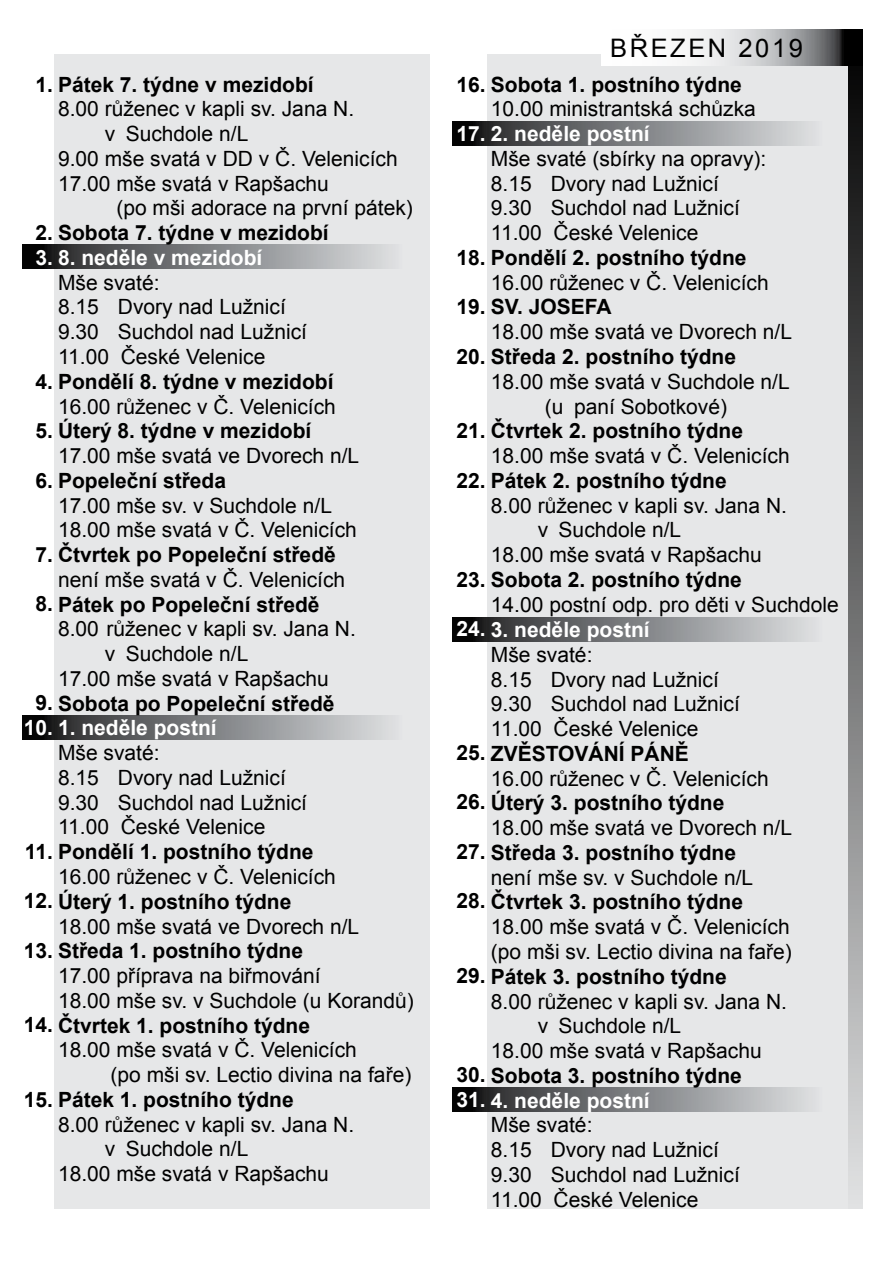
<style>
.page{position:relative;width:893px;height:1263px;background:#fff}
.page>*{position:absolute;margin:0;border:0;box-sizing:border-box;transform-origin:0 0}
.t1{font:25.5px "Arial";letter-spacing:.1em;color:#000}
.t2{font:21px/24.8px "Arial";color:#000}
.t3{font:700 21px "Arial";color:#000}
.t4{font:700 21px "Arial";color:#fff}
.s1{font-weight:700;color:#fff}
</style>
<div class="page">
<div style="left:487px;top:54px;width:375px;height:1155px;background:#e6e7e8"></div>
<svg style="left:453px;top:617px;width:356px;height:24px;background:#797a7c"></svg>
<svg style="left:453px;top:1088px;width:356px;height:24px;background:#797a7c"></svg>
<svg style="left:453px;top:121px;width:356px;height:24px;background:#797a7c"></svg>
<div style="left:54px;top:54px;width:375px;height:1155px;background:#e6e7e8"></div>
<svg style="left:23px;top:715px;width:366px;height:24px;background:#797a7c"></svg>
<svg style="left:23px;top:245px;width:366px;height:24px;background:#797a7c"></svg>
<svg style="left:848px;top:66px;width:14px;height:1115px;background:#717172"></svg>
<svg style="left:602px;top:30px;width:260px;height:36px"></svg>
<p class="t3" style="left:35px;top:70px;width:280px">1. Pátek 7. týdne v mezidobí</p>
<p class="t2" style="left:58px;top:97px;width:298px">8.00 růženec v kapli sv. Jana N.</p>
<p class="t2" style="left:105px;top:122px;width:145px">v Suchdole n/L</p>
<p class="t2" style="left:58px;top:146px;width:341px">9.00 mše svatá v DD v Č. Velenicích</p>
<p class="t2" style="left:58px;top:171px;width:272px">17.00 mše svatá v Rapšachu</p>
<p class="t2" style="left:116px;top:196px;width:298px">(po mši adorace na první pátek)</p>
<p class="t3" style="left:35px;top:219px;width:295px">2. Sobota 7. týdne v mezidobí</p>
<p class="t4" style="left:35px;top:244px;width:228px">3. 8. neděle v mezidobí</p>
<p class="t2" style="left:58px;top:270px;width:250px">Mše svaté:<br>8.15 Dvory nad Lužnicí<br>9.30 Suchdol nad Lužnicí<br>11.00 České Velenice</p>
<p class="t3" style="left:35px;top:367px;width:300px">4. Pondělí 8. týdne v mezidobí</p>
<p class="t2" style="left:58px;top:394px;width:279px">16.00 růženec v Č. Velenicích</p>
<p class="t3" style="left:35px;top:417px;width:277px">5. Úterý 8. týdne v mezidobí</p>
<p class="t2" style="left:58px;top:443px;width:303px">17.00 mše svatá ve Dvorech n/L</p>
<p class="t3" style="left:35px;top:466px;width:192px">6. Popeleční středa</p>
<p class="t2" style="left:58px;top:493px;width:300px">17.00 mše sv. v Suchdole n/L<br>18.00 mše svatá v Č. Velenicích</p>
<p class="t3" style="left:35px;top:541px;width:302px">7. Čtvrtek po Popeleční středě</p>
<p class="t2" style="left:58px;top:567px;width:289px">není mše svatá v Č. Velenicích</p>
<p class="t3" style="left:35px;top:590px;width:286px">8. Pátek po Popeleční středě</p>
<p class="t2" style="left:58px;top:617px;width:299px">8.00 růženec v kapli sv. Jana N.</p>
<p class="t2" style="left:105px;top:642px;width:145px">v Suchdole n/L</p>
<p class="t2" style="left:58px;top:666px;width:272px">17.00 mše svatá v Rapšachu</p>
<p class="t3" style="left:35px;top:689px;width:301px">9. Sobota po Popeleční středě</p>
<p class="t4" style="left:24px;top:714px;width:195px">10. 1. neděle postní</p>
<p class="t2" style="left:58px;top:741px;width:250px">Mše svaté:<br>8.15 Dvory nad Lužnicí<br>9.30 Suchdol nad Lužnicí<br>11.00 České Velenice</p>
<p class="t3" style="left:25px;top:838px;width:290px">11. Pondělí 1. postního týdne</p>
<p class="t2" style="left:58px;top:864px;width:279px">16.00 růženec v Č. Velenicích</p>
<p class="t3" style="left:24px;top:887px;width:269px">12. Úterý 1. postního týdne</p>
<p class="t2" style="left:24px;top:914px;width:337px"><span class="s1">13.</span> 18.00 mše svatá ve Dvorech n/L</p>
<p class="t3" style="left:24px;top:937px;width:281px">13. Středa 1. postního týdne</p>
<p class="t2" style="left:58px;top:963px;width:357px">17.00 příprava na biřmování<br>18.00 mše sv. v Suchdole (u Korandů)</p>
<p class="t3" style="left:24px;top:1011px;width:288px">14. Čtvrtek 1. postního týdne</p>
<p class="t2" style="left:111px;top:1038px;width:302px;text-indent:-53px">18.00 mše svatá v Č. Velenicích<br>(po mši sv. Lectio divina na faře)</p>
<p class="t3" style="left:24px;top:1085px;width:272px">15. Pátek 1. postního týdne</p>
<p class="t2" style="left:58px;top:1112px;width:298px">8.00 růženec v kapli sv. Jana N.</p>
<p class="t2" style="left:105px;top:1137px;width:145px">v Suchdole n/L</p>
<p class="t2" style="left:58px;top:1161px;width:272px">18.00 mše svatá v Rapšachu</p>
<p class="t1" style="left:610px;top:31px;width:194px">BŘEZEN 2019</p>
<p class="t3" style="left:457px;top:70px;width:287px">16. Sobota 1. postního týdne</p>
<p class="t2" style="left:491px;top:97px;width:266px">10.00 ministrantská schůzka</p>
<p class="t4" style="left:457px;top:120px;width:195px">17. 2. neděle postní</p>
<p class="t2" style="left:491px;top:146px;width:277px">Mše svaté (sbírky na opravy):<br>8.15 Dvory nad Lužnicí<br>9.30 Suchdol nad Lužnicí<br>11.00 České Velenice</p>
<p class="t3" style="left:457px;top:244px;width:291px">18. Pondělí 2. postního týdne</p>
<p class="t2" style="left:491px;top:270px;width:279px">16.00 růženec v Č. Velenicích</p>
<p class="t3" style="left:457px;top:293px;width:99px">19. sv. Jose</p>
<p class="t3" style="left:585px;top:293px;width:25px">fa</p>
<p class="t2" style="left:491px;top:320px;width:303px">18.00 mše svatá ve Dvorech n/L</p>
<p class="t3" style="left:457px;top:343px;width:281px">20. Středa 2. postního týdne</p>
<p class="t2" style="left:491px;top:369px;width:300px;text-align:center">18.00 mše svatá v Suchdole n/L (u paní Sobotkové)</p>
<p class="t3" style="left:457px;top:417px;width:288px">21. Čtvrtek 2. postního týdne</p>
<p class="t2" style="left:491px;top:443px;width:300px">18.00 mše svatá v Č. Velenicích</p>
<p class="t3" style="left:457px;top:466px;width:272px">22. Pátek 2. postního týdne</p>
<p class="t2" style="left:491px;top:493px;width:298px">8.00 růženec v kapli sv. Jana N.</p>
<p class="t2" style="left:538px;top:518px;width:145px">v Suchdole n/L</p>
<p class="t2" style="left:491px;top:542px;width:272px">18.00 mše svatá v Rapšachu</p>
<p class="t3" style="left:457px;top:565px;width:287px">23. Sobota 2. postního týdne</p>
<p class="t2" style="left:491px;top:593px;width:349px">14.00 postní odp. pro děti v Suchdole</p>
<p class="t4" style="left:457px;top:616px;width:195px">24. 3. neděle postní</p>
<p class="t2" style="left:491px;top:642px;width:250px">Mše svaté:<br>8.15 Dvory nad Lužnicí<br>9.30 Suchdol nad Lužnicí<br>11.00 České Velenice</p>
<p class="t3" style="left:457px;top:739px;width:91px">25. Zvěstov</p>
<p class="t3" style="left:589px;top:739px;width:102px">ání Páně</p>
<p class="t2" style="left:491px;top:766px;width:279px">16.00 růženec v Č. Velenicích</p>
<p class="t3" style="left:457px;top:789px;width:269px">26. Úterý 3. postního týdne</p>
<p class="t2" style="left:491px;top:816px;width:303px">18.00 mše svatá ve Dvorech n/L</p>
<p class="t3" style="left:457px;top:838px;width:281px">27. Středa 3. postního týdne</p>
<p class="t2" style="left:491px;top:865px;width:264px">není mše sv. v Suchdole n/L</p>
<p class="t3" style="left:457px;top:888px;width:288px">28. Čtvrtek 3. postního týdne</p>
<p class="t2" style="left:491px;top:915px;width:302px">18.00 mše svatá v Č. Velenicích (po mši sv. Lectio divina na faře)</p>
<p class="t3" style="left:457px;top:962px;width:272px">29. Pátek 3. postního týdne</p>
<p class="t2" style="left:491px;top:989px;width:298px">8.00 růženec v kapli sv. Jana N.</p>
<p class="t2" style="left:538px;top:1014px;width:145px">v Suchdole n/L</p>
<p class="t2" style="left:491px;top:1038px;width:272px">18.00 mše svatá v Rapšachu</p>
<p class="t3" style="left:457px;top:1061px;width:287px">30. Sobota 3. postního týdne</p>
<p class="t4" style="left:457px;top:1086px;width:195px">31. 4. neděle postní</p>
<p class="t2" style="left:491px;top:1113px;width:250px">Mše svaté:<br>8.15 Dvory nad Lužnicí<br>9.30 Suchdol nad Lužnicí<br>11.00 České Velenice</p>
</div>
